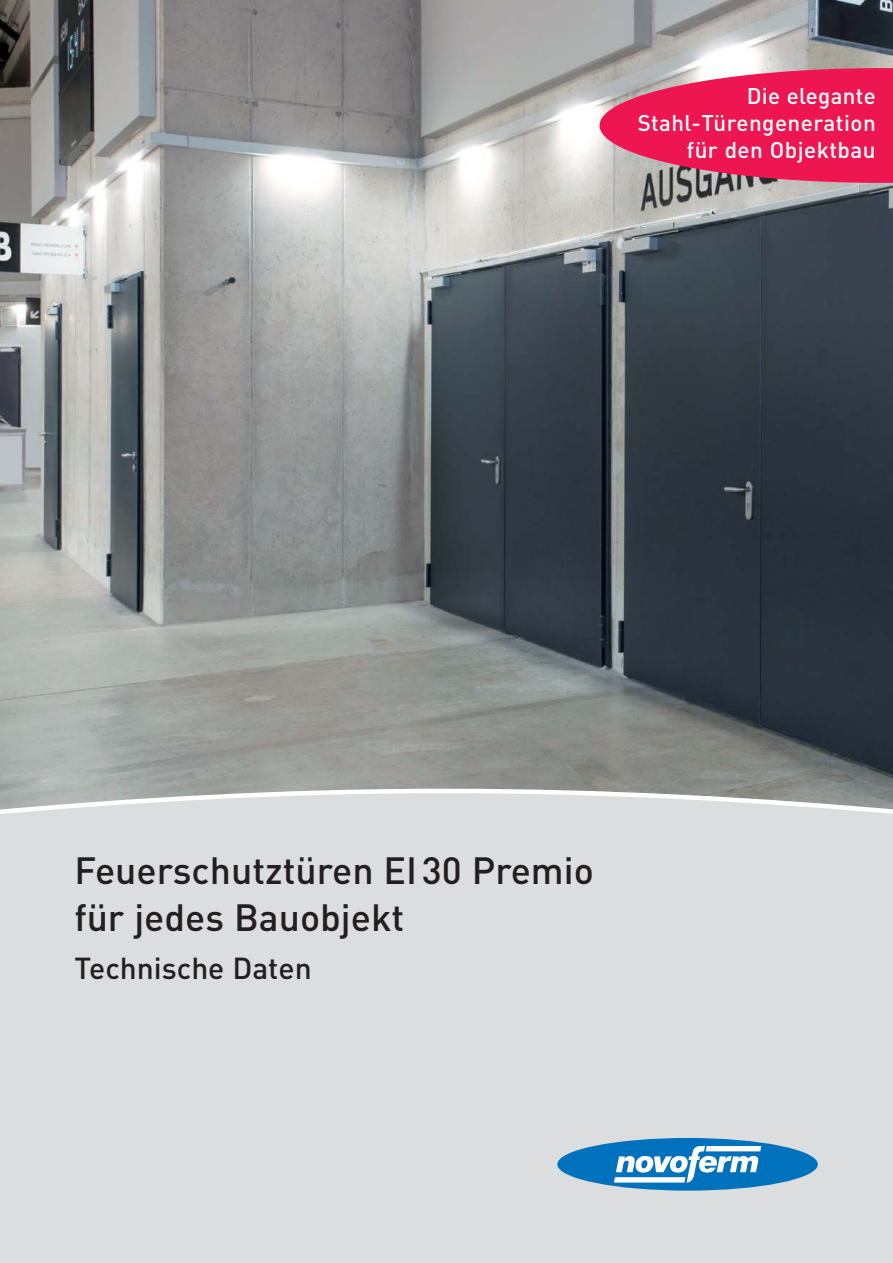
<style>
.page{position:relative;width:893px;height:1263px;background:#fff}
.page>*{position:absolute;margin:0;border:0;box-sizing:border-box;transform-origin:0 0}
.t1{font:500 37.5px/46.8px "DIN Pro";color:#231f20}
.t2{font:500 30px "DIN Pro";color:#231f20}
.t3{font:500 22.5px/27px "DIN Pro";letter-spacing:.02em;color:#fff;text-align:right}
</style>
<div class="page">
<img style="left:0;top:0;width:893px;height:786px">
<div style="left:0;top:786px;width:893px;height:477px;background:#dcddde"></div>
<svg style="left:599px;top:68px;width:294px;height:115px;background:#e13866"></svg>
<div style="left:557px;top:1138px;width:261px;height:53px;background:#0071bc;border-radius:50%"></div>
<svg style="left:614px;top:1146px;width:147px;height:37px"></svg>
<p class="t3" style="left:638px;top:85px;width:239px">Die elegante<br>Stahl-Türengeneration für den Objektbau</p>
<h1 class="t1" style="left:74px;top:851px;width:521px">Feuerschutztüren EI 30 Premio für jedes Bauobjekt</h1>
<h2 class="t2" style="left:74px;top:957px;width:239px">Technische Daten</h2>
</div>
